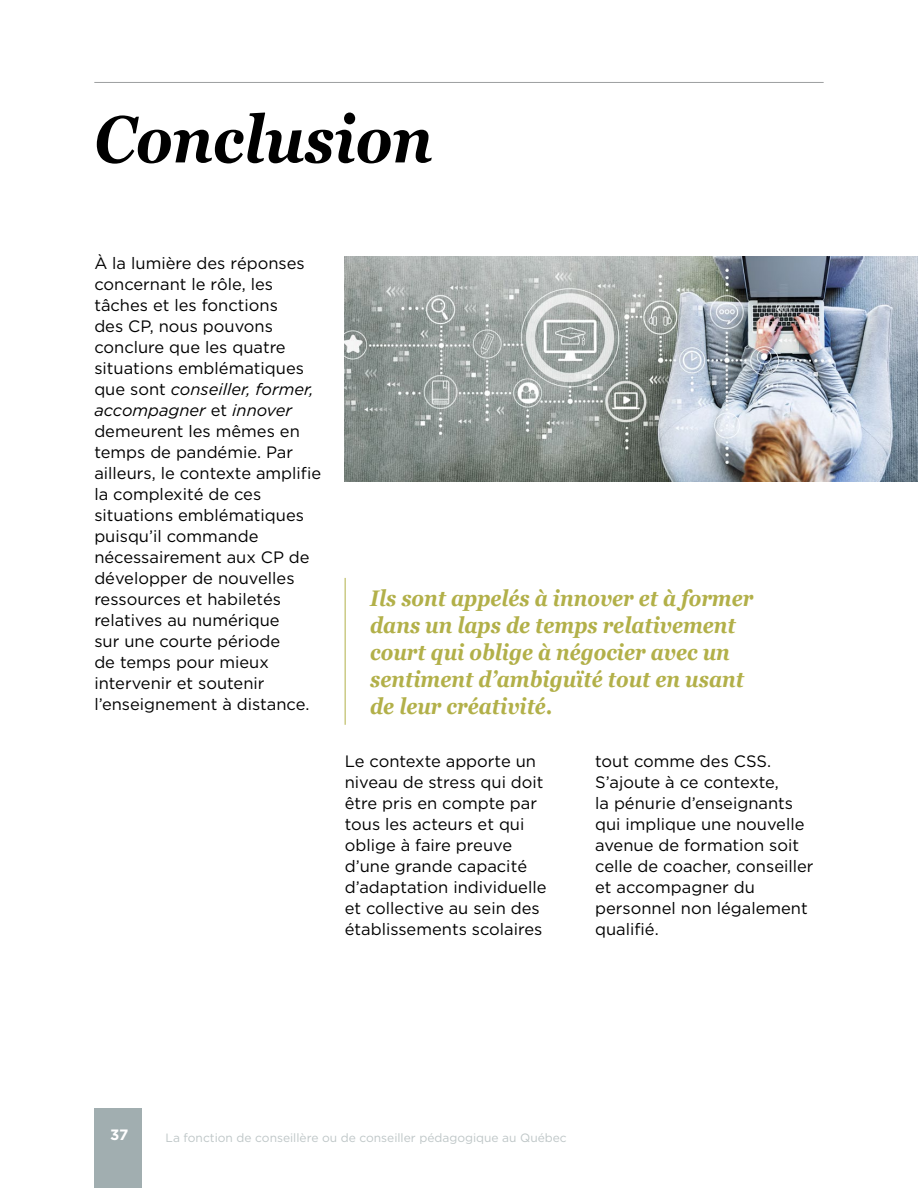
<style>
.page{position:relative;width:918px;height:1188px;background:#fff}
.page>*{position:absolute;margin:0;border:0;box-sizing:border-box;transform-origin:0 0}
.t1{font:italic 700 66px "Georgia";color:#000;scale:.88 1}
.t2{font:italic 700 22.5px/27px "Georgia";color:#b2b049;scale:.88 1}
.t3{font:16.5px/21px "Gotham";color:#000}
.t4{font:700 15px "Gotham";color:#fff}
.t5{font:12px "Gotham";color:#bec6c7}
.s1{font-style:italic}
</style>
<div class="page">
<div style="left:94px;top:1108px;width:48px;height:80px;background:#a1aeb0"></div>
<hr style="left:94px;top:82px;width:730px;height:1px;background:#9c9e9f">
<hr style="left:345px;top:578px;width:1px;height:147px;background:#b2b049">
<img style="left:345px;top:256px;width:573px;height:226px">
<h1 class="t1" style="left:94px;top:97px;width:386px">Conclusion</h1>
<p class="t3" style="left:94px;top:252px;width:228px">À la lumière des réponses concernant le rôle, les tâches et les fonctions<br>des CP, nous pouvons conclure que les quatre situations emblématiques que sont <span class="s1">conseiller, former, accompagner</span> et <span class="s1">innover </span>demeurent les mêmes en temps de pandémie. Par ailleurs, le contexte amplifie la complexité de ces situations emblématiques puisqu’il commande nécessairement aux CP de développer de nouvelles ressources et habiletés relatives au numérique<br>sur une courte période<br>de temps pour mieux intervenir et soutenir l’enseignement à distance.</p>
<h2 class="t2" style="left:370px;top:584px;width:437px">Ils sont appelés à innover et à former dans un laps de temps relativement court qui oblige à négocier avec un sentiment d’ambiguïté tout en usant de leur créativité.</h2>
<p class="t3" style="left:345px;top:750px;width:203px">Le contexte apporte un niveau de stress qui doit être pris en compte par tous les acteurs et qui oblige à faire preuve d’une grande capacité d’adaptation individuelle et collective au sein des établissements scolaires</p>
<p class="t3" style="left:595px;top:750px;width:220px">tout comme des CSS.<br>S’ajoute à ce contexte,<br>la pénurie d’enseignants qui implique une nouvelle avenue de formation soit celle de coacher, conseiller et accompagner du personnel non légalement qualifié.</p>
<p class="t4" style="left:110px;top:1126px;width:20px">37</p>
<p class="t5" style="left:166px;top:1131px;width:403px">La fonction de conseillère ou de conseiller pédagogique au Québec</p>
</div>
